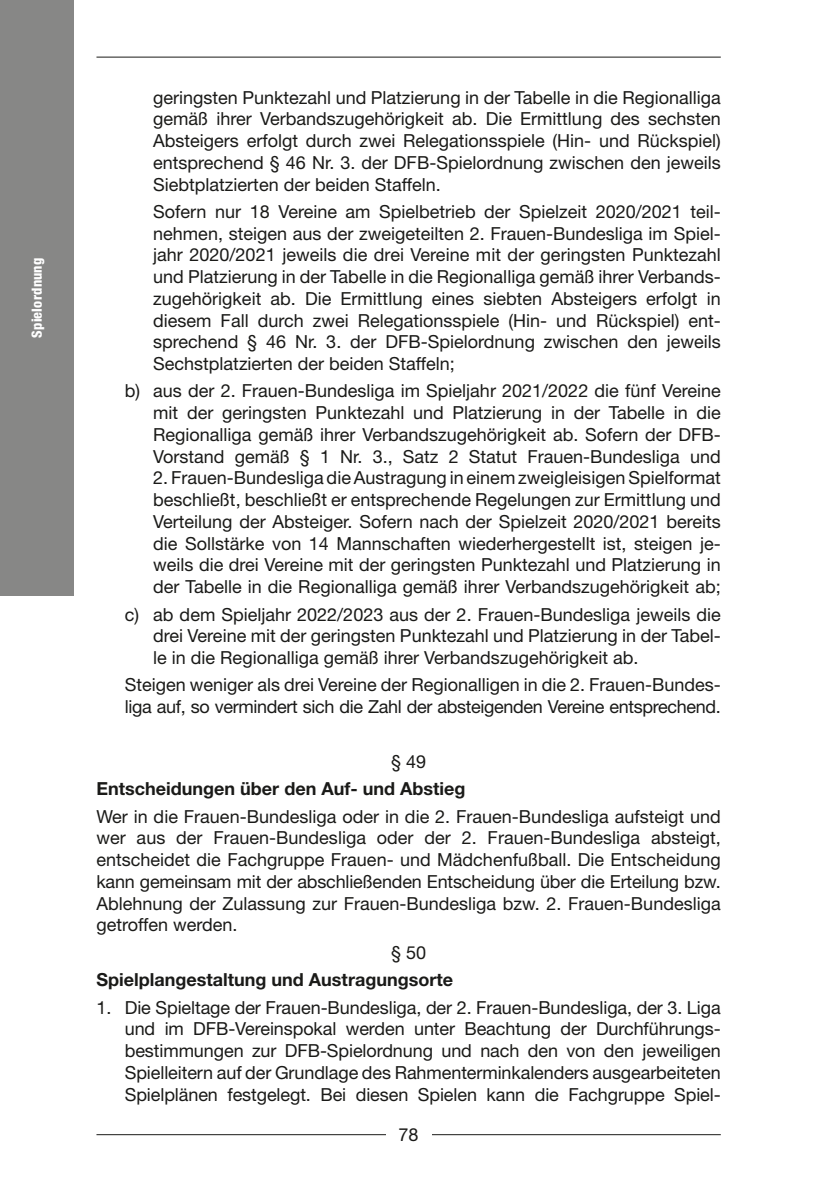
<style>
.page{position:relative;width:840px;height:1191px;background:#fff}
.page>*{position:absolute;margin:0;border:0;box-sizing:border-box;transform-origin:0 0}
.t1{font:18px/21.8px "Helvetica Neue LT Std";color:#1a1a18;text-align:justify}
.t2{font:18px/21.8px "Helvetica Neue LT Std";letter-spacing:-.02em;color:#1a1a18}
.t3{font:700 18px "Helvetica Neue LT Std";color:#1a1a18}
.t4{font:800 condensed 14px "Helvetica Neue LT Std";letter-spacing:.015em;color:#fff}
</style>
<div class="page">
<hr style="left:96px;top:57px;width:624px;height:1px;background:#1a1a18">
<hr style="left:96px;top:1134px;width:624px;height:1px;background:#1a1a18">
<div style="left:386px;top:1117px;width:45px;height:34px;background:#fff"></div>
<div style="left:0;top:0;width:74px;height:595px;background:#878786"></div>
<p class="t4" style="left:28px;top:338px;width:81px;rotate:-90deg">Spielordnung</p>
<p class="t1" style="left:153px;top:86px;width:568px">geringsten Punktezahl und Platzierung in der Tabelle in die Regionalliga gemäß ihrer Verbandszugehörigkeit ab. Die Ermittlung des sechsten Absteigers erfolgt durch zwei Relegationsspiele (Hin- und Rückspiel) entsprechend § 46 Nr. 3. der DFB-Spielordnung zwischen den jeweils Siebtplatzierten der beiden Staffeln.</p>
<p class="t1" style="left:153px;top:200px;width:568px">Sofern nur 18 Vereine am Spielbetrieb der Spielzeit 2020/2021 teil&shy;nehmen, steigen aus der zweigeteilten 2. Frauen-Bundesliga im Spiel&shy;jahr 2020/2021 jeweils die drei Vereine mit der geringsten Punktezahl und Platzierung in der Tabelle in die Regionalliga gemäß ihrer Verbands&shy;zugehörigkeit ab. Die Ermittlung eines siebten Absteigers erfolgt in diesem Fall durch zwei Relegationsspiele (Hin- und Rückspiel) ent&shy;sprechend § 46 Nr. 3. der DFB-Spielordnung zwischen den jeweils Sechstplatzierten der beiden Staffeln;</p>
<p class="t1" style="left:153px;top:380px;width:568px;text-indent:-28px">b) aus der 2. Frauen-Bundesliga im Spieljahr 2021/2022 die fünf Vereine mit der geringsten Punktezahl und Platzierung in der Tabelle in die Regionalliga gemäß ihrer Verbandszugehörigkeit ab. Sofern der DFB-Vorstand gemäß § 1 Nr. 3. , Satz 2 Statut Frauen-Bundesliga und</p>
<p class="t1" style="left:153px;top:467px;width:568px">2. Frauen-Bundesliga die Austragung in einem zweigleisigen Spielformat beschließt, beschließt er entsprechende Regelungen zur Ermittlung und Verteilung der Absteiger. Sofern nach der Spielzeit 2020/2021 bereits die Sollstärke von 14 Mannschaften wiederhergestellt ist, steigen je&shy;weils die drei Vereine mit der geringsten Punktezahl und Platzierung in der Tabelle in die Regionalliga gemäß ihrer Verbandszugehörigkeit ab;</p>
<p class="t1" style="left:153px;top:603px;width:568px;text-indent:-28px">c) ab dem Spieljahr 2022/2023 aus der 2. Frauen-Bundesliga jeweils die drei Vereine mit der geringsten Punktezahl und Platzierung in der Tabel&shy;le in die Regionalliga gemäß ihrer Verbandszugehörigkeit ab.</p>
<p class="t2" style="left:125px;top:674px;width:595px">Steigen weniger als drei Vereine der Regionalligen in die 2. Frauen-Bundes&shy;liga auf, so vermindert sich die Zahl der absteigenden Vereine entsprechend.</p>
<p class="t1" style="left:391px;top:750px;width:37px">§ 49</p>
<p class="t3" style="left:96px;top:777px;width:370px">Entscheidungen über den Auf- und Abstieg</p>
<p class="t1" style="left:96px;top:805px;width:625px;text-align:left">Wer in die Frauen-Bundesliga oder in die 2. Frauen-Bundesliga aufsteigt und wer aus der Frauen-Bundesliga oder der 2. Frauen-Bundesliga absteigt, entscheidet die Fachgruppe Frauen- und Mädchenfußball. Die Entscheidung kann gemeinsam mit der abschließenden Entscheidung über die Erteilung bzw.<br>Ablehnung der Zulassung zur Frauen-Bundesliga bzw. 2. Frauen-Bundesliga getroffen werden.</p>
<p class="t1" style="left:391px;top:941px;width:37px">§ 50</p>
<p class="t3" style="left:96px;top:968px;width:358px">Spielplangestaltung und Austragungsorte</p>
<p class="t1" style="left:125px;top:996px;width:597px;text-indent:-28px">1. Die Spieltage der Frauen-Bundesliga, der 2. Frauen-Bundesliga, der 3. Liga und im DFB-Vereinspokal werden unter Beachtung der Durchführungs&shy;bestimmungen zur DFB-Spielordnung und nach den von den jeweiligen Spielleitern auf der Grundlage des Rahmenterminkalenders ausgearbeiteten Spielplänen festgelegt. Bei diesen Spielen kann die Fachgruppe Spiel-</p>
<p class="t1" style="left:398px;top:1123px;width:22px">78</p>
</div>
